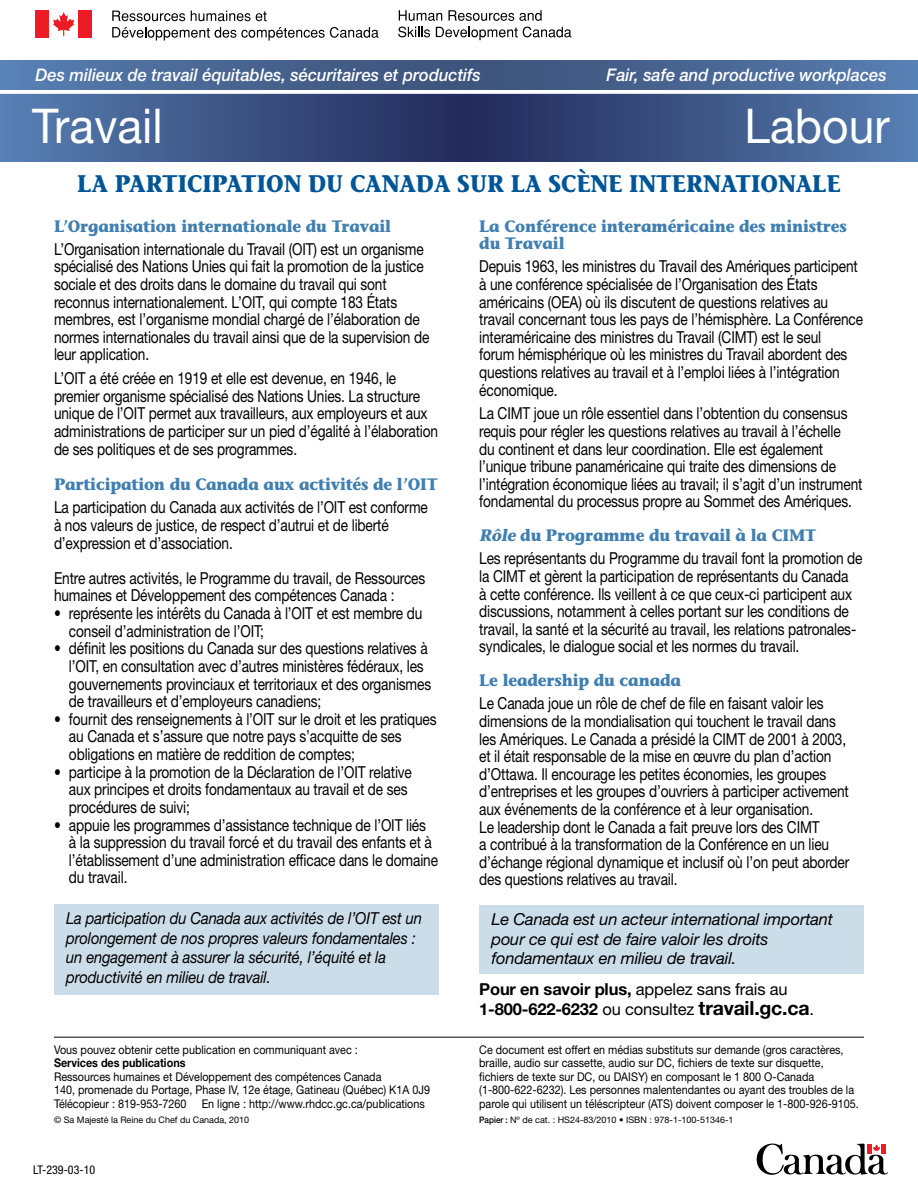
<style>
.page{position:relative;width:918px;height:1188px;background:#fff}
.page>*{position:absolute;margin:0;border:0;box-sizing:border-box;transform-origin:0 0}
.t1{font:48px "Helvetica Neue LT Std";color:#fff;scale:.96 1}
.t2{font:700 24px "Stone Informal Std";color:#005596;scale:.9 1}
.t3{font:italic 500 17.4px "Helvetica Neue LT Std";color:#fff;scale:.95 1}
.t4{font:16.5px/17.5px "Helvetica Neue LT Std";letter-spacing:-.01em;color:#000;scale:.83 1}
.t5{font:700 16.5px/17.5px "Stone Informal Std";letter-spacing:-.01em;color:#407fb0;scale:.94 1}
.t6{font:italic 16.5px/19.5px "Helvetica Neue LT Std";letter-spacing:-.01em;color:#000;scale:.9 1}
.t7{font:italic 16.5px/19.5px "Helvetica Neue LT Std";letter-spacing:-.01em;color:#000}
.t8{font:700 16.5px/19.5px "Helvetica Neue LT Std";letter-spacing:-.01em;color:#000}
.t9{font:12px/13.5px "Helvetica Neue LT Std";color:#000;scale:.9 1}
.t10{font:700 12px "Helvetica Neue LT Std";color:#000;scale:.9 1}
.t11{font:condensed 12px "Helvetica Neue LT Std";color:#000}
.t12{font:9px "Helvetica Neue LT Std";color:#000}
.s1{font-style:italic}
.s2{font-weight:400}
.s3{font-size:19.5px}
.s4{font-weight:500}
</style>
<div class="page">
<svg style="left:0;top:94px;width:918px;height:68px;background:#3c5485"></svg>
<svg style="left:0;top:61px;width:918px;height:29px;background:#496794"></svg>
<svg style="left:756px;top:1143px;width:132px;height:32px"></svg>
<div style="left:36px;top:10px;width:13px;height:27px;background:#ed1c24"></div>
<div style="left:78px;top:10px;width:14px;height:27px;background:#ed1c24"></div>
<svg style="left:53px;top:12px;width:21px;height:24px"></svg>
<svg style="left:112px;top:11px;width:73px;height:10px"></svg>
<svg style="left:191px;top:11px;width:76px;height:10px"></svg>
<svg style="left:112px;top:27px;width:267px;height:14px"></svg>
<svg style="left:399px;top:10px;width:43px;height:11px"></svg>
<svg style="left:448px;top:10px;width:94px;height:11px"></svg>
<svg style="left:398px;top:27px;width:32px;height:10px"></svg>
<svg style="left:436px;top:27px;width:135px;height:13px"></svg>
<hr style="left:54px;top:1037px;width:810px;height:1px;background:#000">
<div style="left:479px;top:905px;width:385px;height:69px;background:#ccddea"></div>
<div style="left:54px;top:904px;width:385px;height:91px;background:#ccddea"></div>
<p class="t3" style="left:36px;top:64px;width:470px">Des milieux de travail équitables, sécuritaires et productifs</p>
<p class="t3" style="left:607px;top:64px;width:296px">Fair, safe and productive workplaces</p>
<h1 class="t1" style="left:32px;top:97px;width:137px">Travail</h1>
<h1 class="t1" style="left:745px;top:97px;width:153px">Labour</h1>
<h2 class="t2" style="left:77px;top:168px;width:850px">LA PARTICIPATION DU CANADA SUR LA SCÈNE INTERNATIONALE</h2>
<p class="t5" style="left:54px;top:217px;width:360px">L’Organisation internationale du Travail</p>
<p class="t4" style="left:54px;top:240px;width:454px">L’Organisation internationale du Travail (OIT) est un organisme spécialisé des Nations Unies qui fait la promotion de la justice sociale et des droits dans le domaine du travail qui sont reconnus internationalement. L’OIT, qui compte 183 États membres, est l’organisme mondial chargé de l’élaboration de normes internationales du travail ainsi que de la supervision de leur application.</p>
<p class="t4" style="left:54px;top:369px;width:464px">L’OIT a été créée en 1919 et elle est devenue, en 1946, le premier organisme spécialisé des Nations Unies. La structure unique de l’OIT permet aux travailleurs, aux employeurs et aux administrations de participer sur un pied d’égalité à l’élaboration de ses politiques et de ses programmes.</p>
<p class="t5" style="left:54px;top:476px;width:410px">Participation du Canada aux activités de l’OIT</p>
<p class="t4" style="left:54px;top:498px;width:452px">La participation du Canada aux activités de l’OIT est conforme à nos valeurs de justice, de respect d’autrui et de liberté d’expression et d’association.</p>
<p class="t4" style="left:54px;top:569px;width:449px">Entre autres activités, le Programme du travail, de Ressources humaines et Développement des compétences Canada :</p>
<p class="t4" style="left:69px;top:604px;width:427px;text-indent:-15px">• représente les intérêts du Canada à l’OIT et est membre du conseil d’administration de l’OIT;</p>
<p class="t4" style="left:69px;top:639px;width:438px;text-indent:-15px">• définit les positions du Canada sur des questions relatives à l’OIT, en consultation avec d’autres ministères fédéraux, les gouvernements provinciaux et territoriaux et des organismes de travailleurs et d’employeurs canadiens;</p>
<p class="t4" style="left:69px;top:710px;width:444px;text-indent:-15px">• fournit des renseignements à l’OIT sur le droit et les pratiques au Canada et s’assure que notre pays s’acquitte de ses obligations en matière de reddition de comptes;</p>
<p class="t4" style="left:69px;top:763px;width:415px;text-indent:-15px">• participe à la promotion de la Déclaration de l’OIT relative aux principes et droits fondamentaux au travail et de ses procédures de suivi;</p>
<p class="t4" style="left:69px;top:816px;width:446px;text-indent:-15px">• appuie les programmes d’assistance technique de l’OIT liés<br>à la suppression du travail forcé et du travail des enfants et à l’établissement d’une administration efficace dans le domaine du travail.</p>
<p class="t6" style="left:66px;top:908px;width:397px">La participation du Canada aux activités de l’OIT est un prolongement de nos propres valeurs fondamentales : un engagement à assurer la sécurité, l’équité et la productivité en milieu de travail.</p>
<p class="t9" style="left:54px;top:1043px;width:339px">Vous pouvez obtenir cette publication en communiquant avec :</p>
<p class="t10" style="left:54px;top:1056px;width:148px">Services des publications</p>
<p class="t9" style="left:54px;top:1070px;width:419px">Ressources humaines et Développement des compétences Canada<br>140, promenade du Portage, Phase IV, 12e étage, Gatineau (Québec) K1A 0J9<br>Télécopieur : 819-953-7260</p>
<p class="t9" style="left:202px;top:1097px;width:250px">En ligne : http://www.rhdcc.gc.ca/publications</p>
<p class="t5" style="left:479px;top:217px;width:393px">La Conférence interaméricaine des ministres du Travail</p>
<p class="t4" style="left:479px;top:257px;width:464px">Depuis 1963, les ministres du Travail des Amériques participent à une conférence spécialisée de l’Organisation des États américains (OEA) où ils discutent de questions relatives au travail concernant tous les pays de l’hémisphère. La Conférence interaméricaine des ministres du Travail (CIMT) est le seul<br>forum hémisphérique où les ministres du Travail abordent des questions relatives au travail et à l’emploi liées à l’intégration économique.</p>
<p class="t4" style="left:479px;top:404px;width:463px">La CIMT joue un rôle essentiel dans l’obtention du consensus requis pour régler les questions relatives au travail à l’échelle<br>du continent et dans leur coordination. Elle est également l’unique tribune panaméricaine qui traite des dimensions de l’intégration économique liées au travail; il s’agit d’un instrument fondamental du processus propre au Sommet des Amériques.</p>
<p class="t5" style="left:479px;top:527px;width:360px"><span class="s1">Rôle</span> du Programme du travail à la CIMT</p>
<p class="t4" style="left:479px;top:549px;width:463px">Les représentants du Programme du travail font la promotion de la CIMT et gèrent la participation de représentants du Canada<br>à cette conférence. Ils veillent à ce que ceux-ci participent aux discussions, notamment à celles portant sur les conditions de travail, la santé et la sécurité au travail, les relations patronales&shy;syndicales, le dialogue social et les normes du travail.</p>
<p class="t5" style="left:479px;top:672px;width:216px">Le leadership du canada</p>
<p class="t4" style="left:479px;top:694px;width:447px">Le Canada joue un rôle de chef de file en faisant valoir les dimensions de la mondialisation qui touchent le travail dans les Amériques. Le Canada a présidé la CIMT de 2001 à 2003, et il était responsable de la mise en œuvre du plan d’action d’Ottawa. Il encourage les petites économies, les groupes d’entreprises et les groupes d’ouvriers à participer activement aux événements de la conférence et à leur organisation.<br>Le leadership dont le Canada a fait preuve lors des CIMT<br>a contribué à la transformation de la Conférence en un lieu d’échange régional dynamique et inclusif où l’on peut aborder des questions relatives au travail.</p>
<p class="t7" style="left:491px;top:909px;width:343px">Le Canada est un acteur international important pour ce qui est de faire valoir les droits fondamentaux en milieu de travail.</p>
<p class="t8" style="left:479px;top:979px;width:336px">Pour en savoir plus, <span class="s2">appelez sans frais au<br></span>1-800-622-6232 <span class="s2">ou consultez</span> <span class="s3">travail.gc.ca</span><span class="s2">.</span></p>
<p class="t9" style="left:479px;top:1043px;width:423px">Ce document est offert en médias substituts sur demande (gros caractères, braille, audio sur cassette, audio sur DC, fichiers de texte sur disquette, fichiers de texte sur DC, ou DAISY) en composant le 1 800 O-Canada (1-800-622-6232). Les personnes malentendantes ou ayant des troubles de la parole qui utilisent un téléscripteur (ATS) doivent composer le 1-800-926-9105.</p>
<p class="t12" style="left:54px;top:1115px;width:197px">© Sa Majesté la Reine du Chef du Canada, 2010</p>
<p class="t12" style="left:479px;top:1115px;width:256px"><span class="s4">Papier :</span> Nº de cat. : HS24-83/2010 • ISBN : 978-1-100-51346-1</p>
<p class="t11" style="left:33px;top:1163px;width:64px">LT-239-03-10</p>
</div>
